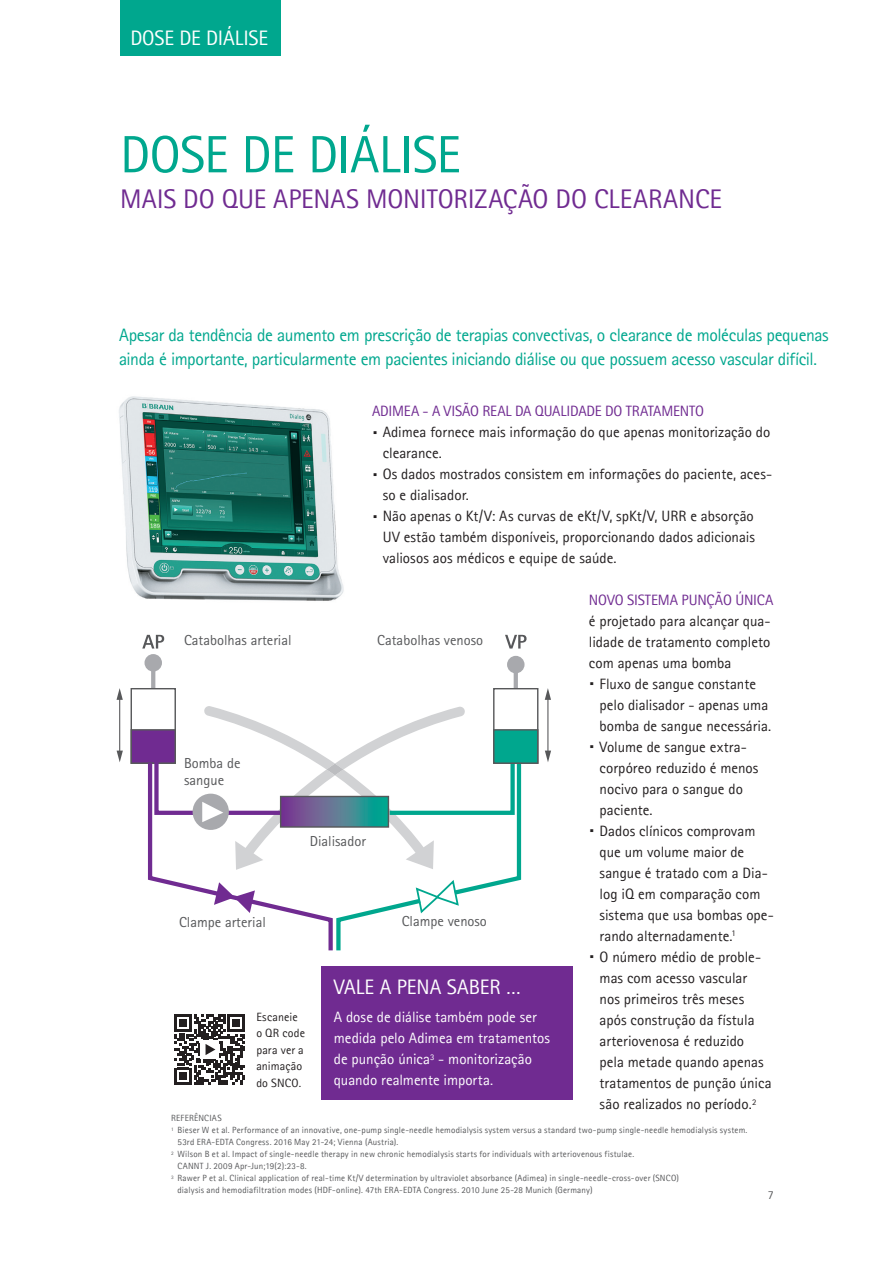
<style>
.page{position:relative;width:893px;height:1263px;background:#fff}
.page>*{position:absolute;margin:0;border:0;box-sizing:border-box;transform-origin:0 0}
.t1{font:52.5px "Rotis Sans Serif";letter-spacing:-.015em;color:#00a78e}
.t2{font:27px "Rotis Sans Serif";color:#702b91}
.t3{font:21px "Rotis Sans Serif";letter-spacing:-.005em;color:#fff}
.t4{font:18px/24px "Rotis Sans Serif";letter-spacing:-.02em;color:#00a78e}
.t5{font:15px "Rotis Sans Serif";color:#231f20}
.t6{font:15px/21px "Rotis Sans Serif";color:#fff}
.t7{font:15px "Rotis Sans Serif";letter-spacing:-.015em;color:#702b91}
.t8{font:14.55px/17.4px "Rotis Sans Serif Pro";color:#57585a}
.t9{font:12px/16.5px "Rotis Sans Serif";letter-spacing:.01em;color:#231f20}
.t10{font:12px "Rotis Sans Serif";color:#57585a}
.t11{font:9px "Rotis Sans Serif";letter-spacing:.02em;color:#57585a}
.s1{font-size:30px}
</style>
<div class="page">
<img style="left:119px;top:396px;width:225px;height:205px">
<div style="left:120px;top:0;width:161px;height:55px;background:#00a78e"></div>
<div style="left:321px;top:966px;width:252px;height:134px;background:#702b91"></div>
<svg style="left:175px;top:1014px;width:70px;height:70px"></svg>
<hr style="left:151px;top:669px;width:4px;height:40px;background:#a8a9ad">
<div style="left:144px;top:654px;width:18px;height:17px;background:#a8a9ad;border-radius:50%"></div>
<hr style="left:514px;top:670px;width:4px;height:41px;background:#a8a9ad">
<div style="left:507px;top:656px;width:17px;height:17px;background:#a8a9ad;border-radius:50%"></div>
<div style="left:131px;top:688px;width:45px;height:76px;background:#fff;border:1px solid #57585a"></div>
<div style="left:131px;top:729px;width:45px;height:35px;background:#702b91;border:1px solid #57585a"></div>
<svg style="left:142px;top:635px;width:22px;height:13px"></svg>
<svg style="left:505px;top:635px;width:22px;height:13px"></svg>
<hr style="left:119px;top:698px;width:1px;height:55px;background:#57585a">
<svg style="left:117px;top:751px;width:6px;height:11px"></svg>
<svg style="left:117px;top:688px;width:6px;height:12px"></svg>
<hr style="left:547px;top:698px;width:1px;height:55px;background:#57585a">
<svg style="left:545px;top:751px;width:6px;height:11px"></svg>
<svg style="left:545px;top:688px;width:6px;height:12px"></svg>
<div style="left:493px;top:688px;width:45px;height:76px;background:#fff;border:1px solid #57585a"></div>
<div style="left:493px;top:729px;width:45px;height:35px;background:#00a78e;border:1px solid #57585a"></div>
<svg style="left:146px;top:706px;width:377px;height:244px"></svg>
<h3 class="t3" style="left:130px;top:26px;width:139px">DOSE DE DIÁLISE</h3>
<h1 class="t1" style="left:120px;top:124px;width:342px">DOSE DE DIÁLISE</h1>
<h2 class="t2" style="left:120px;top:183px;width:603px">MAIS DO QUE APENAS MONITORIZAÇÃO DO CLEARANCE</h2>
<p class="t4" style="left:119px;top:323px;width:711px">Apesar da tendência de aumento em prescrição de terapias convectivas, o clearance de moléculas pequenas ainda é importante, particularmente em pacientes iniciando diálise ou que possuem acesso vascular difícil.</p>
<p class="t7" style="left:372px;top:402px;width:333px">ADIMEA - A VISÃO REAL DA QUALIDADE DO TRATAMENTO</p>
<p class="t5" style="left:372px;top:423px;width:400px"><span class="s1">·</span> Adimea fornece mais informação do que apenas monitorização do</p>
<p class="t5" style="left:383px;top:444px;width:61px">clearance.</p>
<p class="t5" style="left:372px;top:465px;width:402px"><span class="s1">·</span> Os dados mostrados consistem em informações do paciente, aces-</p>
<p class="t5" style="left:383px;top:486px;width:88px">so e dialisador.</p>
<p class="t5" style="left:372px;top:507px;width:383px"><span class="s1">·</span> Não apenas o Kt/V: As curvas de eKt/V, spKt/V, URR e absorção</p>
<p class="t5" style="left:383px;top:528px;width:374px">UV estão também disponíveis, proporcionando dados adicionais</p>
<p class="t5" style="left:383px;top:549px;width:235px">valiosos aos médicos e equipe de saúde.</p>
<p class="t7" style="left:589px;top:591px;width:186px">NOVO SISTEMA PUNÇÃO ÚNICA</p>
<p class="t5" style="left:589px;top:612px;width:183px">é projetado para alcançar qua-</p>
<p class="t5" style="left:589px;top:633px;width:183px">lidade de tratamento completo</p>
<p class="t5" style="left:589px;top:654px;width:144px">com apenas uma bomba</p>
<p class="t5" style="left:589px;top:675px;width:169px"><span class="s1">·</span> Fluxo de sangue constante</p>
<p class="t5" style="left:600px;top:696px;width:170px">pelo dialisador - apenas uma</p>
<p class="t5" style="left:600px;top:717px;width:173px">bomba de sangue necessária.</p>
<p class="t5" style="left:589px;top:738px;width:160px"><span class="s1">·</span> Volume de sangue extra-</p>
<p class="t5" style="left:600px;top:759px;width:160px">corpóreo reduzido é menos</p>
<p class="t5" style="left:600px;top:780px;width:145px">nocivo para o sangue do</p>
<p class="t5" style="left:600px;top:801px;width:54px">paciente.</p>
<p class="t5" style="left:589px;top:822px;width:168px"><span class="s1">·</span> Dados clínicos comprovam</p>
<p class="t5" style="left:600px;top:843px;width:146px">que um volume maior de</p>
<p class="t5" style="left:600px;top:864px;width:170px">sangue é tratado com a Dia-</p>
<p class="t5" style="left:600px;top:885px;width:162px">log iQ em comparação com</p>
<p class="t5" style="left:600px;top:906px;width:176px">sistema que usa bombas ope-</p>
<p class="t5" style="left:600px;top:927px;width:138px">rando alternadamente.<sup>1</sup></p>
<p class="t5" style="left:589px;top:948px;width:174px"><span class="s1">·</span> O número médio de proble-</p>
<p class="t5" style="left:600px;top:969px;width:149px">mas com acesso vascular</p>
<p class="t5" style="left:600px;top:990px;width:146px">nos primeiros três meses</p>
<p class="t5" style="left:600px;top:1011px;width:157px">após construção da fístula</p>
<p class="t5" style="left:600px;top:1032px;width:146px">arteriovenosa é reduzido</p>
<p class="t5" style="left:600px;top:1053px;width:166px">pela metade quando apenas</p>
<p class="t5" style="left:600px;top:1074px;width:174px">tratamentos de punção única</p>
<p class="t5" style="left:600px;top:1095px;width:159px">são realizados no período.<sup>2</sup></p>
<p class="t8" style="left:184px;top:631px;width:109px">Catabolhas arterial</p>
<p class="t8" style="left:377px;top:631px;width:107px">Catabolhas venoso</p>
<p class="t8" style="left:184px;top:754px;width:58px">Bomba de sangue</p>
<p class="t8" style="left:310px;top:833px;width:58px">Dialisador</p>
<p class="t8" style="left:179px;top:913px;width:88px">Clampe arterial</p>
<p class="t8" style="left:402px;top:912px;width:87px">Clampe venoso</p>
<h3 class="t3" style="left:334px;top:974px;width:189px">VALE A PENA SABER …</h3>
<p class="t6" style="left:334px;top:1006px;width:218px">A dose de diálise também pode ser medida pelo Adimea em tratamentos de punção única<sup>3</sup> - monitorização quando realmente importa.</p>
<p class="t9" style="left:256px;top:1008px;width:50px">Escaneie o QR code para ver a animação do SNCO.</p>
<p class="t11" style="left:171px;top:1112px;width:52px">REFERÊNCIAS</p>
<p class="t11" style="left:171px;top:1124px;width:578px"><sup>1</sup> Bieser W et al. Performance of an innovative, one-pump single-needle hemodialysis system versus a standard two-pump single-needle hemodialysis system.</p>
<p class="t11" style="left:178px;top:1136px;width:222px">53rd ERA-EDTA Congress. 2016 May 21-24; Vienna (Austria).</p>
<p class="t11" style="left:171px;top:1148px;width:465px"><sup>2</sup> Wilson B et al. Impact of single-needle therapy in new chronic hemodialysis starts for individuals with arteriovenous fistulae.</p>
<p class="t11" style="left:178px;top:1160px;width:131px">CANNT J. 2009 Apr-Jun;19(2):23-8.</p>
<p class="t11" style="left:171px;top:1172px;width:509px"><sup>3</sup> Rawer P et al. Clinical application of real-time Kt/V determination by ultraviolet absorbance (Adimea) in single-needle-cross-over (SNCO)</p>
<p class="t11" style="left:178px;top:1184px;width:417px">dialysis and hemodiafiltration modes (HDF-online). 47th ERA-EDTA Congress. 2010 June 25-28 Munich (Germany)</p>
<p class="t10" style="left:768px;top:1188px;width:8px">7</p>
</div>
